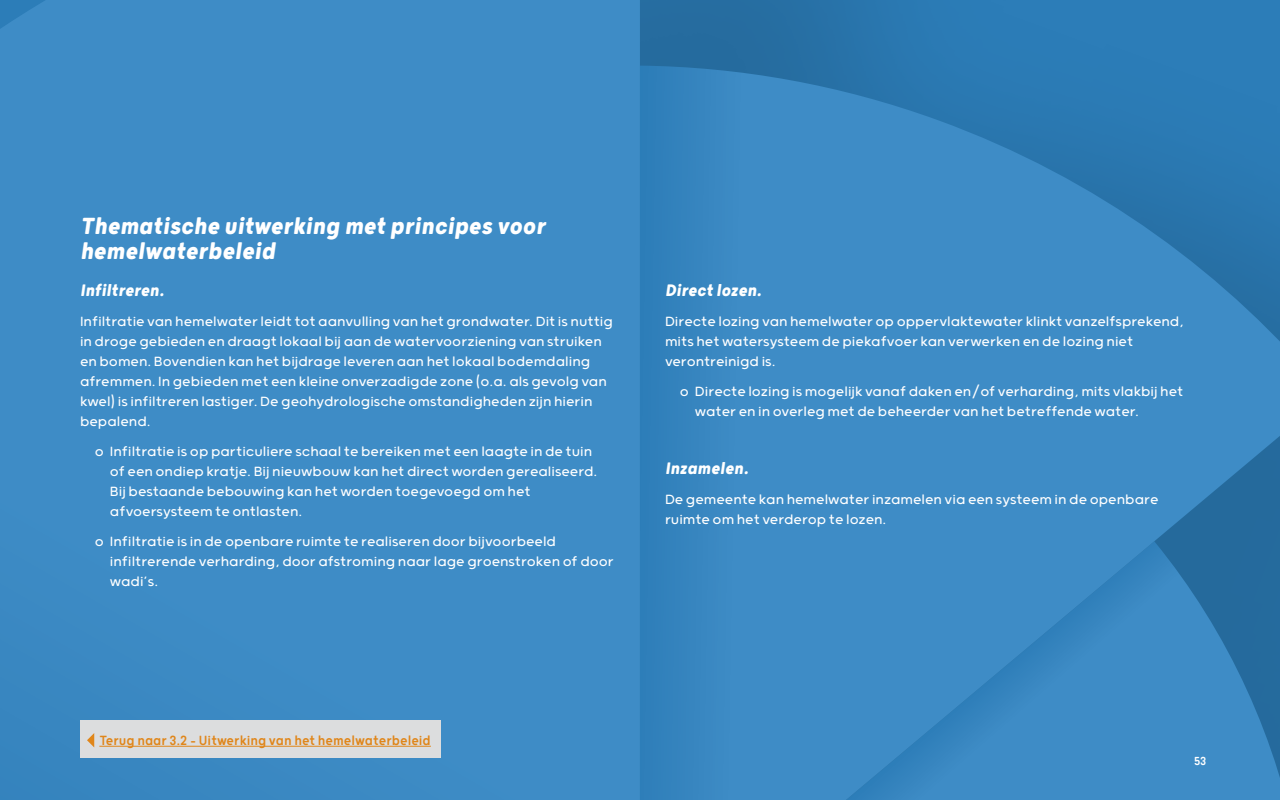
<style>
.page{position:relative;width:1280px;height:800px;background:#fff}
.page>*{position:absolute;margin:0;border:0;box-sizing:border-box;transform-origin:0 0}
.t1{font:italic 700 28px/25px "Grold Rounded Slim";color:#fff}
.t2{font:italic 700 20px "Grold Rounded Slim";color:#fff}
.t3{font:300 16px/20px "Grold Rounded";color:#fff}
.t4{font:16px "Grold Rounded Slim";color:#e0861a}
.t5{font:14px "Grold Rounded Slim";color:#fff}
</style>
<div class="page">
<img style="left:640px;top:0;width:640px;height:66px">
<svg style="left:640px;top:66px;width:640px;height:734px;background:#3886c0"></svg>
<div style="left:0;top:0;width:640px;height:800px;background:#3e8cc6"></div>
<div style="left:80px;top:720px;width:361px;height:38px;background:#dcddde"></div>
<hr style="left:99px;top:746px;width:332px;height:1px;background:#e0861a">
<svg style="left:87px;top:733px;width:7px;height:14px"></svg>
<h1 class="t1" style="left:80px;top:211px;width:467px">Thematische uitwerking met principes voor hemelwaterbeleid</h1>
<p class="t2" style="left:80px;top:278px;width:86px">Infiltreren.</p>
<p class="t3" style="left:80px;top:310px;width:534px">Infiltratie van hemelwater leidt tot aanvulling van het grondwater. Dit is nuttig in droge gebieden en draagt lokaal bij aan de watervoorziening van struiken en bomen. Bovendien kan het bijdrage leveren aan het lokaal bodemdaling afremmen. In gebieden met een kleine onverzadigde zone (o.a. als gevolg van kwel) is infiltreren lastiger. De geohydrologische omstandigheden zijn hierin bepalend.</p>
<p class="t3" style="left:110px;top:440px;width:489px;text-indent:-15px">o Infiltratie is op particuliere schaal te bereiken met een laagte in de tuin of een ondiep kratje. Bij nieuwbouw kan het direct worden gerealiseerd.<br>Bij bestaande bebouwing kan het worden toegevoegd om het afvoersysteem te ontlasten.</p>
<p class="t3" style="left:110px;top:530px;width:505px;text-indent:-15px">o Infiltratie is in de openbare ruimte te realiseren door bijvoorbeeld infiltrerende verharding, door afstroming naar lage groenstroken of door wadi’s.</p>
<p class="t2" style="left:665px;top:278px;width:98px">Direct lozen.</p>
<p class="t3" style="left:665px;top:310px;width:520px">Directe lozing van hemelwater op oppervlaktewater klinkt vanzelfsprekend, mits het watersysteem de piekafvoer kan verwerken en de lozing niet verontreinigd is.</p>
<p class="t3" style="left:695px;top:380px;width:490px;text-indent:-15px">o Directe lozing is mogelijk vanaf daken en/of verharding, mits vlakbij het water en in overleg met de beheerder van het betreffende water.</p>
<p class="t2" style="left:665px;top:456px;width:85px">Inzamelen.</p>
<p class="t3" style="left:665px;top:488px;width:495px">De gemeente kan hemelwater inzamelen via een systeem in de openbare ruimte om het verderop te lozen.</p>
<p class="t4" style="left:99px;top:730px;width:333px">Terug naar 3.2 – Uitwerking van het hemelwaterbeleid</p>
<p class="t5" style="left:1194px;top:752px;width:14px">53</p>
</div>
